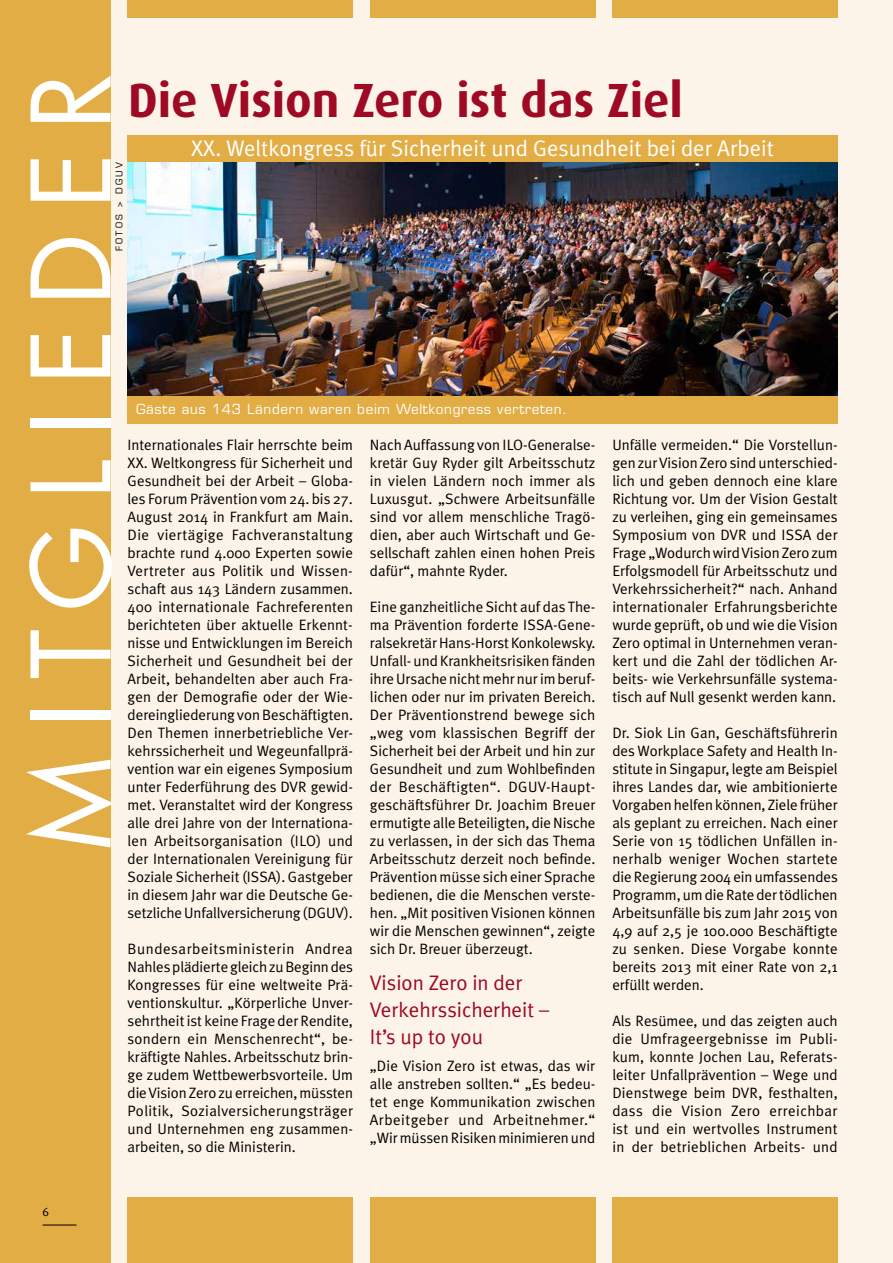
<style>
.page{position:relative;width:893px;height:1263px;background:#fcf4e8}
.page>*{position:absolute;margin:0;border:0;box-sizing:border-box;transform-origin:0 0}
.t1{font:120px "Futura T";letter-spacing:.175em;color:#fff}
.t2{font:700 48px "Dax";color:#9e0923}
.t3{font:22.5px "Meta Plus Normal";color:#fff}
.t4{font:21px/27px "Meta Plus Normal";color:#9e0923}
.t5{font:15px/18px "Meta Plus Normal";color:#000;text-align:justify}
.t6{font:13.5px "Eurostile";letter-spacing:.05em;color:#fff}
.t7{font:12px "Meta Plus Normal Caps";color:#000}
.t8{font:9px "Eurostile";letter-spacing:.25em;color:#000}
</style>
<div class="page">
<div style="left:612px;top:1197px;width:226px;height:66px;background:#e3ad45"></div>
<div style="left:128px;top:1197px;width:225px;height:66px;background:#e3ad45"></div>
<div style="left:370px;top:1197px;width:225px;height:66px;background:#e3ad45"></div>
<div style="left:612px;top:0;width:226px;height:17px;background:#e3ad45"></div>
<div style="left:128px;top:0;width:225px;height:17px;background:#e3ad45"></div>
<div style="left:370px;top:0;width:225px;height:17px;background:#e3ad45"></div>
<div style="left:128px;top:135px;width:710px;height:27px;background:#e3ad45"></div>
<div style="left:0;top:0;width:111px;height:1263px;background:#e3ad45"></div>
<img style="left:128px;top:162px;width:710px;height:234px">
<div style="left:128px;top:396px;width:710px;height:27px;background:#e3ad45"></div>
<hr style="left:43px;top:1225px;width:34px;height:1px;background:#000">
<h1 class="t1" style="left:1px;top:855px;width:770px;rotate:-90deg">Mi tgli edeR</h1>
<h2 class="t2" style="left:128px;top:73px;width:556px">Die Vision Zero ist das Ziel</h2>
<h3 class="t3" style="left:191px;top:135px;width:584px">XX. Weltkongress für Sicherheit und Gesundheit bei der Arbeit</h3>
<p class="t8" style="left:114px;top:251px;width:91px;rotate:-90deg">FotOS &gt; DGUV</p>
<p class="t6" style="left:136px;top:401px;width:432px">Gäste aus 143 Ländern waren beim Weltkongress vertreten.</p>
<p class="t5" style="left:128px;top:436px;width:227px">Internationales Flair herrschte beim XX. Weltkongress für Sicherheit und Gesundheit bei der Arbeit – Globa&shy;les Forum Prävention vom 24. bis 27.<br>August 2014 in Frankfurt am Main.<br>Die viertägige Fachveranstaltung brachte rund 4.000 Experten sowie Vertreter aus Politik und Wissen&shy;schaft aus 143 Ländern zusammen.<br>400 internationale Fachreferenten berichteten über aktuelle Erkennt&shy;nisse und Entwicklungen im Bereich Sicherheit und Gesundheit bei der Arbeit, behandelten aber auch Fra&shy;gen der Demografie oder der Wie&shy;dereingliederung von Beschäftigten.<br>Den Themen innerbetriebliche Ver&shy;kehrssicherheit und Wegeunfallprä&shy;vention war ein eigenes Symposium unter Federführung des DVR gewid&shy;met. Veranstaltet wird der Kongress alle drei Jahre von der Internationa&shy;len Arbeitsorganisation (ILO) und der Internationalen Vereinigung für Soziale Sicherheit (ISSA). Gastgeber in diesem Jahr war die Deutsche Ge&shy;setzliche Unfallversicherung (DGUV).</p>
<p class="t5" style="left:128px;top:940px;width:227px">Bundesarbeitsministerin Andrea Nahles plädierte gleich zu Beginn des Kongresses für eine weltweite Prä&shy;ventionskultur. „Körperliche Unver&shy;sehrtheit ist keine Frage der Rendite, sondern ein Menschenrecht“, be&shy;kräftigte Nahles. Arbeitsschutz brin&shy;ge zudem Wettbewerbsvorteile. Um die Vision Zero zu erreichen, müssten Politik, Sozialversicherungsträger und Unternehmen eng zusammen&shy;arbeiten, so die Ministerin.</p>
<p class="t5" style="left:370px;top:436px;width:227px">Nach Auffassung von ILO-Generalse&shy;kretär Guy Ryder gilt Arbeitsschutz in vielen Ländern noch immer als Luxusgut. „Schwere Arbeitsunfälle sind vor allem menschliche Tragö&shy;dien, aber auch Wirtschaft und Ge&shy;sellschaft zahlen einen hohen Preis dafür“, mahnte Ryder.</p>
<p class="t5" style="left:370px;top:598px;width:227px">Eine ganzheitliche Sicht auf das The&shy;ma Prävention forderte ISSA-Gene&shy;ralsekretär Hans-Horst Konkolewsky.<br>Unfall- und Krankheitsrisiken fänden ihre Ursache nicht mehr nur im beruf&shy;lichen oder nur im privaten Bereich.<br>Der Präventionstrend bewege sich „weg vom klassischen Begriff der Sicherheit bei der Arbeit und hin zur Gesundheit und zum Wohlbefinden der Beschäftigten“. DGUV-Haupt&shy;geschäftsführer Dr. Joachim Breuer ermutigte alle Beteiligten, die Nische zu verlassen, in der sich das Thema Arbeitsschutz derzeit noch befinde.<br>Prävention müsse sich einer Sprache bedienen, die die Menschen verste&shy;hen. „Mit positiven Visionen können wir die Menschen gewinnen“, zeigte sich Dr. Breuer überzeugt.</p>
<h3 class="t4" style="left:370px;top:969px;width:181px">Vision Zero in der<br>Verkehrssicherheit –<br>It’s up to you</h3>
<p class="t5" style="left:370px;top:1057px;width:227px">„Die Vision Zero ist etwas, das wir alle anstreben sollten.“ „Es bedeu&shy;tet enge Kommunikation zwischen Arbeitgeber und Arbeitnehmer.“ „Wir müssen Risiken minimieren und</p>
<p class="t5" style="left:612px;top:436px;width:227px">Unfälle vermeiden.“ Die Vorstellun&shy;gen zur Vision Zero sind unterschied&shy;lich und geben dennoch eine klare Richtung vor. Um der Vision Gestalt zu verleihen, ging ein gemeinsames Symposium von DVR und ISSA der Frage „Wodurch wird Vision Zero zum Erfolgsmodell für Arbeitsschutz und Verkehrssicherheit?“ nach. Anhand internationaler Erfahrungsberichte wurde geprüft, ob und wie die Vision Zero optimal in Unternehmen veran&shy;kert und die Zahl der tödlichen Ar&shy;beits- wie Verkehrsunfälle systema&shy;tisch auf Null gesenkt werden kann.</p>
<p class="t5" style="left:612px;top:724px;width:227px">Dr. Siok Lin Gan, Geschäftsführerin des Workplace Safety and Health In&shy;stitute in Singapur, legte am Beispiel ihres Landes dar, wie ambitionierte Vorgaben helfen können, Ziele früher als geplant zu erreichen. Nach einer Serie von 15 tödlichen Unfällen in&shy;nerhalb weniger Wochen startete die Regierung 2004 ein umfassendes Programm, um die Rate der tödlichen Arbeitsunfälle bis zum Jahr 2015 von 4,9 auf 2,5 je 100.000 Beschäftigte zu senken. Diese Vorgabe konnte bereits 2013 mit einer Rate von 2,1 erfüllt werden.</p>
<p class="t5" style="left:612px;top:1012px;width:227px">Als Resümee, und das zeigten auch die Umfrageergebnisse im Publi&shy;kum, konnte Jochen Lau, Referats&shy;leiter Unfallprävention – Wege und Dienstwege beim DVR, festhalten, dass die Vision Zero erreichbar ist und ein wertvolles Instrument in der betrieblichen Arbeits- und</p>
<p class="t7" style="left:43px;top:1204px;width:8px">6</p>
</div>
